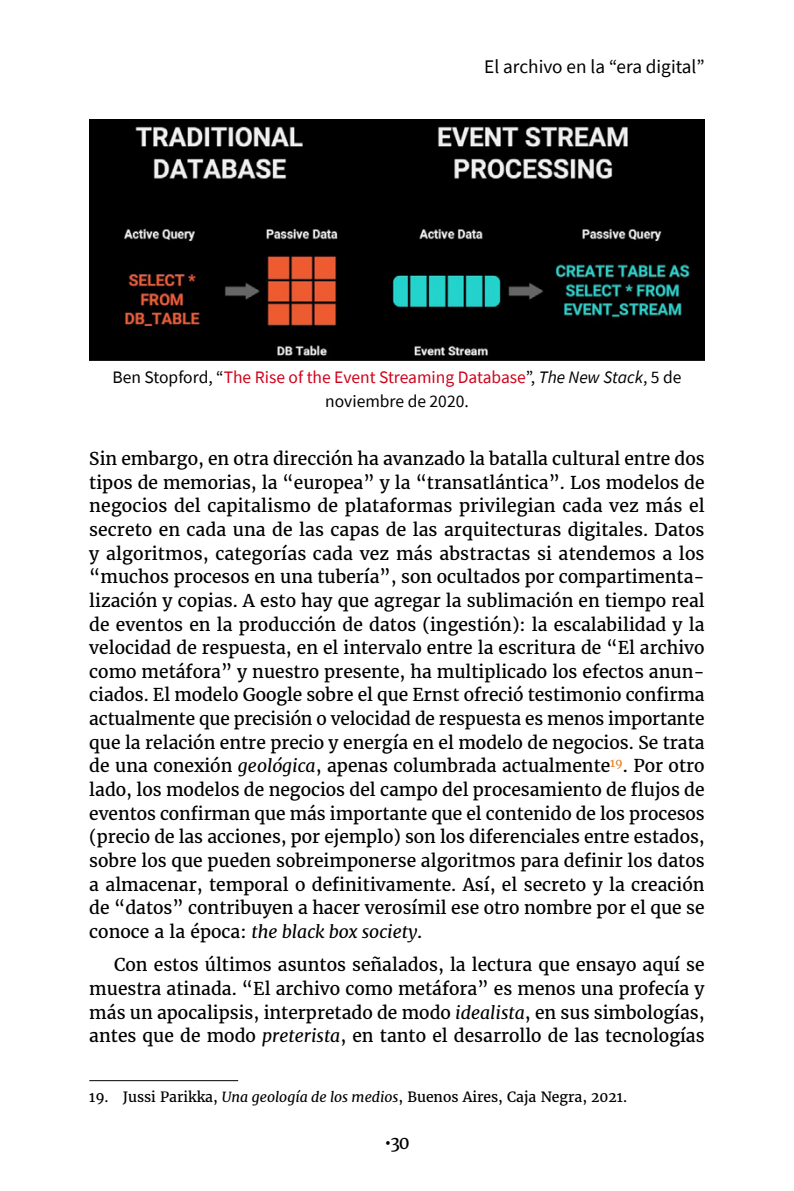
<style>
.page{position:relative;width:794px;height:1191px;background:#fff}
.page>*{position:absolute;margin:0;border:0;box-sizing:border-box;transform-origin:0 0}
.t1{font:19.25px "Source Sans Pro";color:#000}
.t2{font:17.5px/23.6px "Merriweather";color:#000;text-align:justify}
.t3{font:17.5px/23.6px "Source Sans Pro";color:#000;text-align:center}
.t4{font:14px "Merriweather";color:#000}
.s1{color:#d0021b}
.s2{font-style:italic}
</style>
<div class="page">
<hr style="left:89px;top:1080px;width:149px;height:1px;background:#000">
<img style="left:89px;top:119px;width:615px;height:241px">
<p class="t1" style="left:484px;top:54px;width:222px">El archivo en la “era digital”</p>
<p class="t3" style="left:112px;top:365px;width:570px">Ben Stopford, “<span class="s1">The Rise of the Event Streaming Database</span>”, <span class="s2">The New Stack</span>, 5 de noviembre de 2020.</p>
<p class="t2" style="left:89px;top:447px;width:617px">Sin embargo, en otra dirección ha avanzado la batalla cultural entre dos tipos de memorias, la “europea” y la “transatlántica”. Los modelos de negocios del capitalismo de plataformas privilegian cada vez más el secreto en cada una de las capas de las arquitecturas digitales. Datos y algoritmos, categorías cada vez más abstractas si atendemos a los “muchos procesos en una tubería”, son ocultados por compartimenta&shy;lización y copias. A esto hay que agregar la sublimación en tiempo real de eventos en la producción de datos (ingestión): la escalabilidad y la velocidad de respuesta, en el intervalo entre la escritura de “El archivo como metáfora” y nuestro presente, ha multiplicado los efectos anun&shy;ciados. El modelo Google sobre el que Ernst ofreció testimonio confirma actualmente que precisión o velocidad de respuesta es menos importante que la relación entre precio y energía en el modelo de negocios. Se trata de una conexión <span class="s2">geológica</span>, apenas columbrada actualmente<sup>19</sup>. Por otro lado, los modelos de negocios del campo del procesamiento de flujos de eventos confirman que más importante que el contenido de los procesos (precio de las acciones, por ejemplo) son los diferenciales entre estados, sobre los que pueden sobreimponerse algoritmos para definir los datos a almacenar, temporal o definitivamente. Así, el secreto y la creación de “datos” contribuyen a hacer verosímil ese otro nombre por el que se conoce a la época: <span class="s2">the black box society</span>.</p>
<p class="t2" style="left:89px;top:953px;width:617px;text-indent:25px">Con estos últimos asuntos señalados, la lectura que ensayo aquí se muestra atinada. “El archivo como metáfora” es menos una profecía y más un apocalipsis, interpretado de modo <span class="s2">idealista</span>, en sus simbologías, antes que de modo <span class="s2">preterista</span>, en tanto el desarrollo de las tecnologías</p>
<p class="t4" style="left:89px;top:1087px;width:539px">19. Jussi Parikka, <span class="s2">Una geología de los medios</span>, Buenos Aires, Caja Negra, 2021.</p>
<p class="t2" style="left:384px;top:1130px;width:27px">•30</p>
</div>
